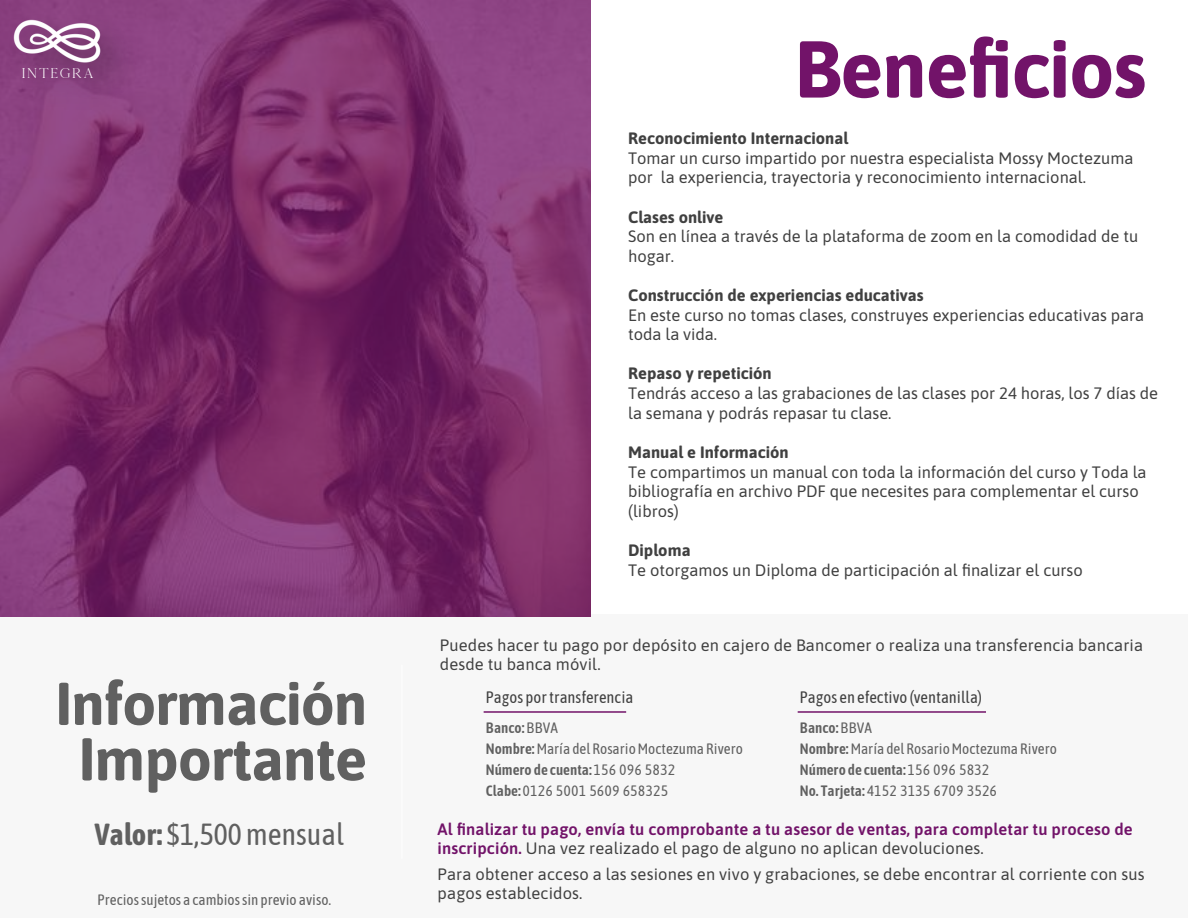
<style>
.page{position:relative;width:1188px;height:918px;background:#fff}
.page>*{position:absolute;margin:0;border:0;box-sizing:border-box;transform-origin:0 0}
.t1{font:700 80.4px "Asap";letter-spacing:-.015em;color:#721369}
.t2{font:700 60px/55.5px "Asap";letter-spacing:-.015em;color:#606060;text-align:center}
.t3{font:30.45px "Asap Condensed";color:#606060}
.t4{font:16.5px/19.6px "Asap";color:#404040}
.t5{font:600 16.5px/19.6px "Asap";letter-spacing:.01em;color:#721369}
.t6{font:700 16.5px "Asap";color:#404040}
.t7{font:16.5px "Asap Condensed";color:#404040}
.t8{font:15px/21px "Asap Condensed";color:#606060}
.t9{font:13.95px "Cammron Demo";letter-spacing:.1em;color:#fff}
.s1{font-weight:600}
.s2{font-weight:700}
.s3{font-weight:400;color:#404040}
</style>
<div class="page">
<div style="left:0;top:615px;width:1188px;height:303px;background:#f7f7f7"></div>
<hr style="left:484px;top:711px;width:142px;height:2px;background:#721369">
<hr style="left:798px;top:711px;width:188px;height:2px;background:#721369">
<hr style="left:401px;top:665px;width:2px;height:194px;background:#fcfcfc">
<img style="left:0;top:0;width:590px;height:616px">
<div style="left:0;top:3px;width:147px;height:46px;background:#8b4281"></div>
<img style="left:13px;top:14px;width:90px;height:35px">
<img style="left:0;top:49px;width:151px;height:85px">
<p class="t9" style="left:22px;top:67px;width:73px">INTEGRA</p>
<h1 class="t1" style="left:794px;top:14px;width:354px">Beneficios</h1>
<p class="t6" style="left:628px;top:127px;width:222px">Reconocimiento Internacional</p>
<p class="t4" style="left:628px;top:147px;width:507px">Tomar un curso impartido por nuestra especialista Mossy Moctezuma por la experiencia, trayectoria y reconocimiento internacional.</p>
<p class="t6" style="left:628px;top:205px;width:97px">Clases onlive</p>
<p class="t4" style="left:628px;top:226px;width:512px">Son en línea a través de la plataforma de zoom en la comodidad de tu hogar.</p>
<p class="t6" style="left:628px;top:284px;width:297px">Construcción de experiencias educativas</p>
<p class="t4" style="left:628px;top:304px;width:518px">En este curso no tomas clases, construyes experiencias educativas para toda la vida.</p>
<p class="t6" style="left:628px;top:362px;width:145px">Repaso y repetición</p>
<p class="t4" style="left:628px;top:383px;width:531px">Tendrás acceso a las grabaciones de las clases por 24 horas, los 7 días de la semana y podrás repasar tu clase.</p>
<p class="t6" style="left:628px;top:441px;width:162px">Manual e Información</p>
<p class="t4" style="left:628px;top:461px;width:520px">Te compartimos un manual con toda la información del curso y Toda la bibliografía en archivo PDF que necesites para complementar el curso (libros)</p>
<p class="t6" style="left:628px;top:539px;width:64px">Diploma</p>
<p class="t4" style="left:628px;top:559px;width:456px">Te otorgamos un Diploma de participación al finalizar el curso</p>
<p class="t4" style="left:440px;top:634px;width:705px">Puedes hacer tu pago por depósito en cajero de Bancomer o realiza una transferencia bancaria desde tu banca móvil.</p>
<h2 class="t2" style="left:55px;top:673px;width:313px">Información<br>Importante</h2>
<p class="t7" style="left:486px;top:686px;width:149px">Pagos por transferencia</p>
<p class="t8" style="left:486px;top:717px;width:258px"><span class="s1">Banco:</span> BBVA<br><span class="s1">Nombre:</span>María del Rosario Moctezuma Rivero<br><span class="s1">Número de cuenta:</span> 156 096 5832<br><span class="s1">Clabe:</span>0126 5001 5609 658325</p>
<p class="t7" style="left:800px;top:686px;width:184px">Pagos en efectivo (ventanilla)</p>
<p class="t8" style="left:800px;top:717px;width:258px"><span class="s1">Banco:</span> BBVA<br><span class="s1">Nombre:</span>María del Rosario Moctezuma Rivero<br><span class="s1">Número de cuenta:</span> 156 096 5832<br><span class="s1">No. Tarjeta:</span>4152 3135 6709 3526</p>
<h3 class="t3" style="left:95px;top:814px;width:251px"><span class="s2">Valor:</span> $1,500 mensual</h3>
<p class="t8" style="left:98px;top:889px;width:235px">Precios sujetos a cambios sin previo aviso.</p>
<p class="t5" style="left:438px;top:818px;width:697px">Al finalizar tu pago, envía tu comprobante a tu asesor de ventas, para completar tu proceso de inscripción. <span class="s3">Una vez realizado el pago de alguno no aplican devoluciones.</span></p>
<p class="t4" style="left:438px;top:863px;width:708px">Para obtener acceso a las sesiones en vivo y grabaciones, se debe encontrar al corriente con sus pagos establecidos.</p>
</div>
